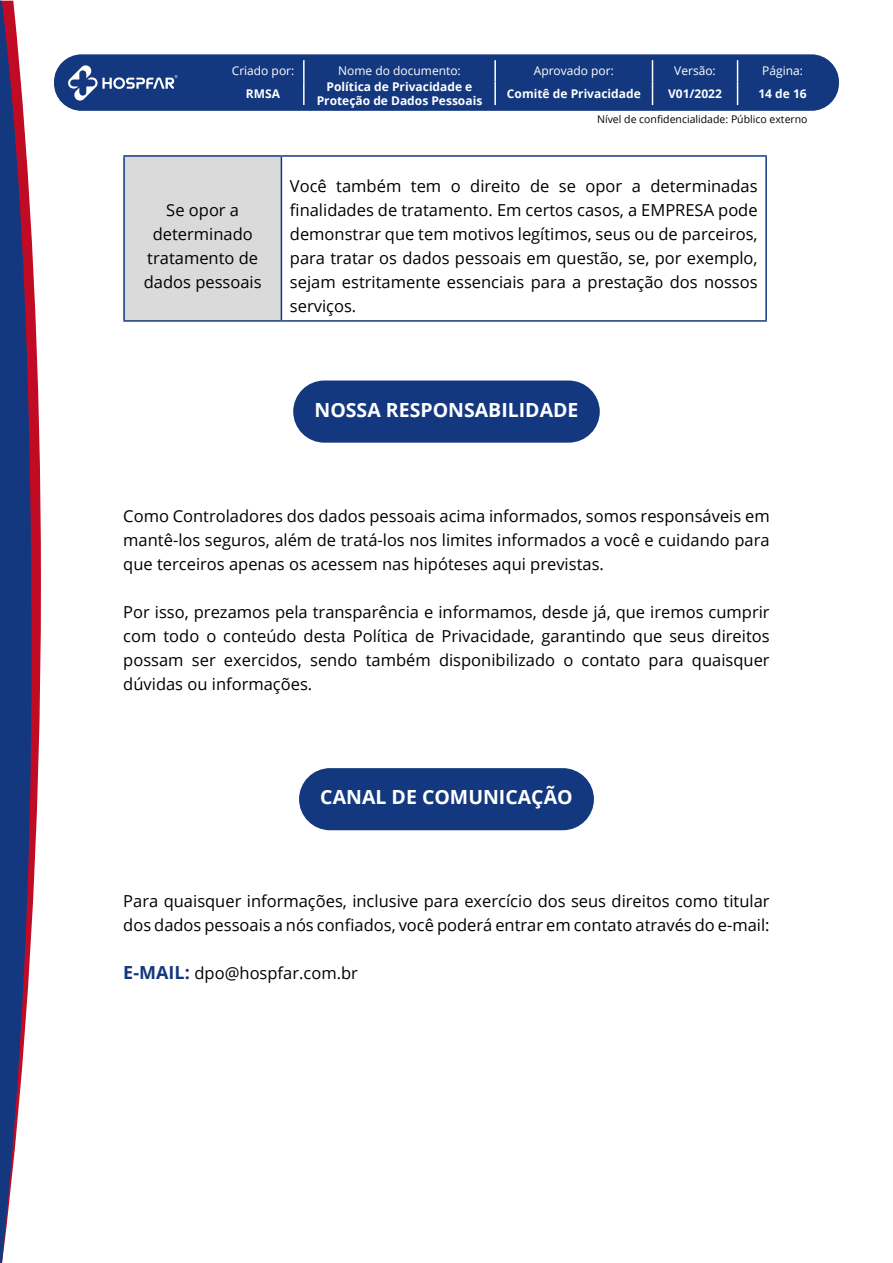
<style>
.page{position:relative;width:893px;height:1263px;background:#fff}
.page>*{position:absolute;margin:0;border:0;box-sizing:border-box;transform-origin:0 0}
.t1{font:700 19.5px "Open Sans";color:#fff}
.t2{font:16.5px/24px "Open Sans";color:#000;text-align:justify}
.t3{font:700 12px/14.4px "Open Sans";color:#fff;text-align:center}
.t4{font:12px "Open Sans";color:#fff}
.t5{font:10.5px "Open Sans";color:#000}
.s1{font-weight:700;font-size:18px;color:#14387f}
</style>
<div class="page">
<div style="left:54px;top:54px;width:785px;height:57px;background:#14387f;border-radius:28px"></div>
<svg style="left:68px;top:65px;width:110px;height:36px"></svg>
<svg style="left:32px;top:245px;width:9px;height:674px;fill:#c10b25"></svg>
<svg style="left:0;top:1px;width:32px;height:1262px;background:#4e5087"></svg>
<hr style="left:303px;top:60px;width:2px;height:21px;background:#fff">
<hr style="left:494px;top:60px;width:2px;height:21px;background:#fff">
<hr style="left:303px;top:81px;width:2px;height:24px;background:#fff">
<hr style="left:494px;top:81px;width:2px;height:24px;background:#fff">
<svg style="left:652px;top:60px;width:1px;height:45px"></svg>
<svg style="left:737px;top:60px;width:1px;height:45px"></svg>
<div style="left:293px;top:380px;width:307px;height:63px;background:#14387f;border-radius:31px"></div>
<div style="left:124px;top:156px;width:157px;height:165px;background:#dadada"></div>
<hr style="left:123px;top:155px;width:158px;height:2px;background:#14387f">
<hr style="left:123px;top:157px;width:2px;height:163px;background:#14387f">
<hr style="left:281px;top:155px;width:486px;height:2px;background:#14387f">
<hr style="left:281px;top:157px;width:1px;height:163px;background:#14387f">
<hr style="left:765px;top:157px;width:2px;height:163px;background:#14387f">
<hr style="left:123px;top:320px;width:158px;height:2px;background:#14387f">
<hr style="left:281px;top:320px;width:486px;height:2px;background:#14387f">
<div style="left:299px;top:768px;width:295px;height:62px;background:#14387f;border-radius:31px"></div>
<p class="t4" style="left:232px;top:63px;width:64px">Criado por:</p>
<p class="t4" style="left:338px;top:63px;width:124px">Nome do documento:</p>
<p class="t4" style="left:534px;top:63px;width:82px">Aprovado por:</p>
<p class="t4" style="left:674px;top:63px;width:43px">Versão:</p>
<p class="t4" style="left:762px;top:63px;width:42px">Página:</p>
<p class="t3" style="left:246px;top:86px;width:36px">RMSA</p>
<p class="t3" style="left:317px;top:79px;width:167px">Política de Privacidade e<br>Proteção de Dados Pessoais</p>
<p class="t3" style="left:507px;top:86px;width:135px">Comitê de Privacidade</p>
<p class="t3" style="left:668px;top:86px;width:55px">V01/2022</p>
<p class="t3" style="left:758px;top:86px;width:50px">14 de 16</p>
<p class="t2" style="left:144px;top:198px;width:119px;text-align:center">Se opor a determinado tratamento de dados pessoais</p>
<p class="t5" style="left:597px;top:112px;width:212px">Nível de confidencialidade: Público externo</p>
<p class="t2" style="left:290px;top:174px;width:469px">Você também tem o direito de se opor a determinadas finalidades de tratamento. Em certos casos, a EMPRESA pode demonstrar que tem motivos legítimos, seus ou de parceiros, para tratar os dados pessoais em questão, se, por exemplo, sejam estritamente essenciais para a prestação dos nossos serviços.</p>
<p class="t1" style="left:314px;top:396px;width:266px">NOSSA RESPONSABILIDADE</p>
<p class="t2" style="left:123px;top:504px;width:648px">Como Controladores dos dados pessoais acima informados, somos responsáveis em mantê-los seguros, além de tratá-los nos limites informados a você e cuidando para que terceiros apenas os acessem nas hipóteses aqui previstas.</p>
<p class="t2" style="left:123px;top:600px;width:648px">Por isso, prezamos pela transparência e informamos, desde já, que iremos cumprir com todo o conteúdo desta Política de Privacidade, garantindo que seus direitos possam ser exercidos, sendo também disponibilizado o contato para quaisquer dúvidas ou informações.</p>
<p class="t1" style="left:320px;top:783px;width:254px">CANAL DE COMUNICAÇÃO</p>
<p class="t2" style="left:123px;top:888px;width:648px">Para quaisquer informações, inclusive para exercício dos seus direitos como titular dos dados pessoais a nós confiados, você poderá entrar em contato através do e-mail:</p>
<p class="t2" style="left:123px;top:960px;width:236px"><span class="s1">E-MAIL:</span> dpo@hospfar.com.br</p>
</div>
